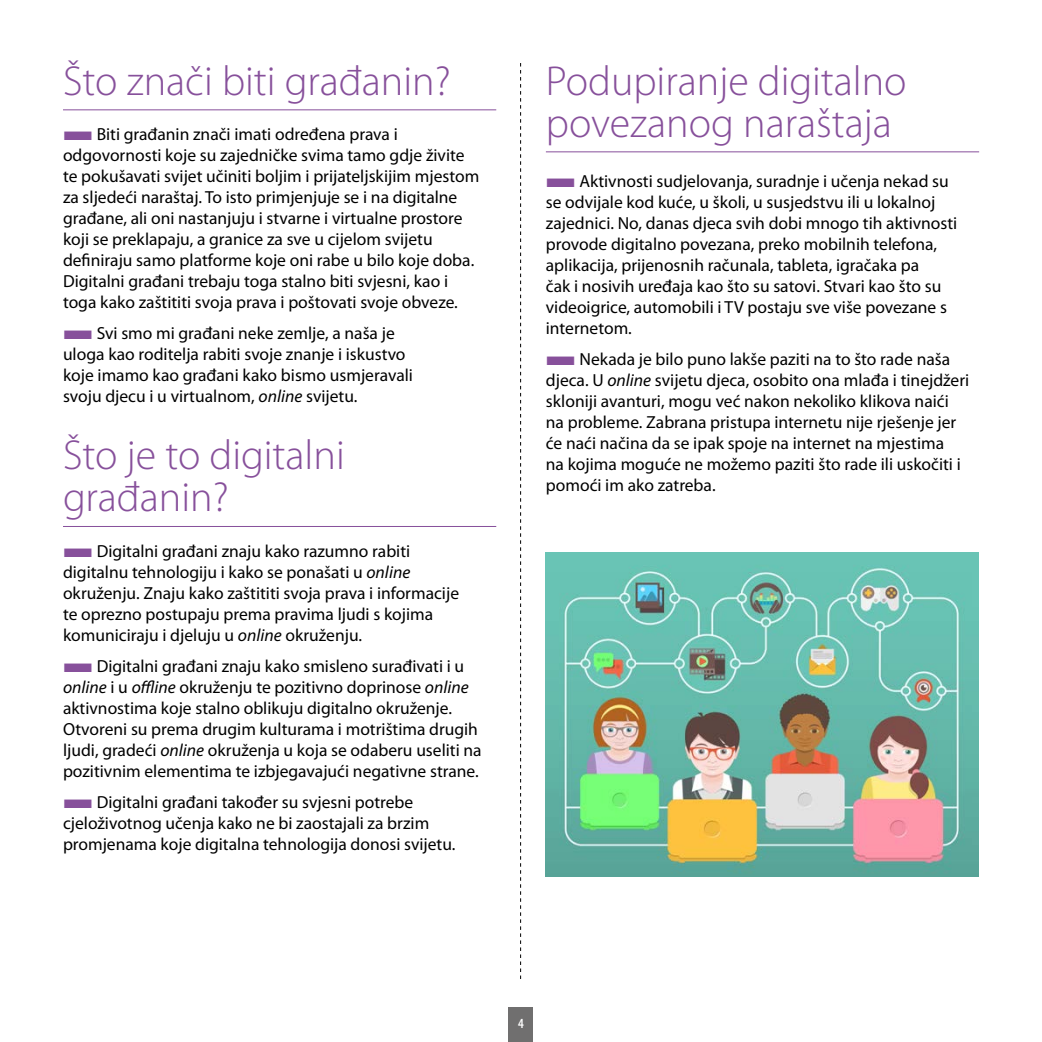
<style>
.page{position:relative;width:1042px;height:1042px;background:#fff}
.page>*{position:absolute;margin:0;border:0;box-sizing:border-box;transform-origin:0 0}
.t1{font:300 42px/42px "Myriad Pro";color:#87509b}
.t2{font:17.5px/21px "Myriad Pro";color:#000}
.t3{font:600 condensed 14px "Myriad Pro";color:#fff}
.s1{color:#87509b}
.s2{font-style:italic}
</style>
<div class="page">
<hr style="left:63px;top:109px;width:433px;height:1px;background:#87509b">
<hr style="left:63px;top:526px;width:433px;height:1px;background:#87509b">
<hr style="left:546px;top:151px;width:433px;height:1px;background:#87509b">
<svg style="left:520px;top:63px;width:1px;height:916px"></svg>
<div style="left:508px;top:1007px;width:25px;height:35px;background:#706f6f"></div>
<img style="left:545px;top:553px;width:434px;height:324px">
<h1 class="t1" style="left:63px;top:59px;width:389px">Što znači biti građanin?</h1>
<p class="t2" style="left:63px;top:124px;width:418px"><span class="s1">■</span>Biti građanin znači imati određena prava i odgovornosti koje su zajedničke svima tamo gdje živite te pokušavati svijet učiniti boljim i prijateljskijim mjestom za sljedeći naraštaj. To isto primjenjuje se i na digitalne građane, ali oni nastanjuju i stvarne i virtualne prostore koji se preklapaju, a granice za sve u cijelom svijetu definiraju samo platforme koje oni rabe u bilo koje doba.<br>Digitalni građani trebaju toga stalno biti svjesni, kao i toga kako zaštititi svoja prava i poštovati svoje obveze.</p>
<p class="t2" style="left:63px;top:323px;width:351px"><span class="s1">■</span>Svi smo mi građani neke zemlje, a naša je uloga kao roditelja rabiti svoje znanje i iskustvo koje imamo kao građani kako bismo usmjeravali svoju djecu i u virtualnom, <span class="s2">online</span> svijetu.</p>
<h1 class="t1" style="left:63px;top:434px;width:283px">Što je to digitalni građanin?</h1>
<p class="t2" style="left:63px;top:540px;width:397px"><span class="s1">■</span>Digitalni građani znaju kako razumno rabiti digitalnu tehnologiju i kako se ponašati u <span class="s2">online </span>okruženju. Znaju kako zaštititi svoja prava i informacije te oprezno postupaju prema pravima ljudi s kojima komuniciraju i djeluju u <span class="s2">online</span> okruženju.</p>
<p class="t2" style="left:63px;top:655px;width:420px"><span class="s1">■</span>Digitalni građani znaju kako smisleno surađivati i u <span class="s2">online</span> i u <span class="s2">offline</span> okruženju te pozitivno doprinose <span class="s2">online </span>aktivnostima koje stalno oblikuju digitalno okruženje.<br>Otvoreni su prema drugim kulturama i motrištima drugih ljudi, gradeći <span class="s2">online</span> okruženja u koja se odaberu useliti na pozitivnim elementima te izbjegavajući negativne strane.</p>
<p class="t2" style="left:63px;top:791px;width:394px"><span class="s1">■</span>Digitalni građani također su svjesni potrebe cjeloživotnog učenja kako ne bi zaostajali za brzim promjenama koje digitalna tehnologija donosi svijetu.</p>
<h1 class="t1" style="left:546px;top:59px;width:362px">Podupiranje digitalno povezanog naraštaja</h1>
<p class="t2" style="left:546px;top:171px;width:413px"><span class="s1">■</span>Aktivnosti sudjelovanja, suradnje i učenja nekad su se odvijale kod kuće, u školi, u susjedstvu ili u lokalnoj zajednici. No, danas djeca svih dobi mnogo tih aktivnosti provode digitalno povezana, preko mobilnih telefona, aplikacija, prijenosnih računala, tableta, igračaka pa<br>čak i nosivih uređaja kao što su satovi. Stvari kao što su videoigrice, automobili i TV postaju sve više povezane s internetom.</p>
<p class="t2" style="left:546px;top:349px;width:425px"><span class="s1">■</span>Nekada je bilo puno lakše paziti na to što rade naša djeca. U <span class="s2">online</span> svijetu djeca, osobito ona mlađa i tinejdžeri skloniji avanturi, mogu već nakon nekoliko klikova naići na probleme. Zabrana pristupa internetu nije rješenje jer će naći načina da se ipak spoje na internet na mjestima<br>na kojima moguće ne možemo paziti što rade ili uskočiti i pomoći im ako zatreba.</p>
<p class="t3" style="left:518px;top:1015px;width:7px">4</p>
</div>
